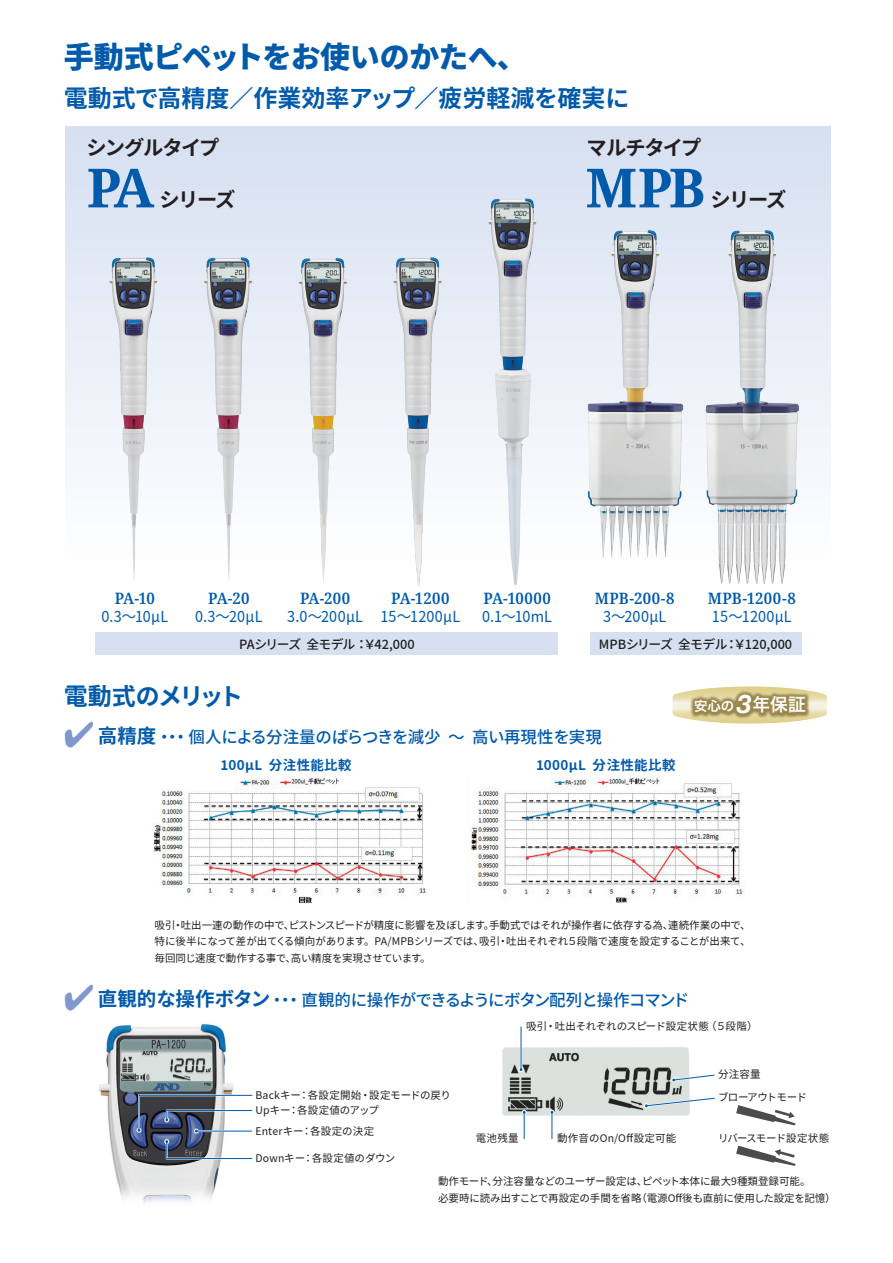
<style>
.page{position:relative;width:893px;height:1263px;background:#fff}
.page>*{position:absolute;margin:0;border:0;box-sizing:border-box;transform-origin:0 0}
.t1{font:700 54px "Noto Serif";color:#015aaa}
.t2{font:800 30px "AD Source Han Sans";letter-spacing:-.02em;color:#015aaa}
.t3{font:700 24px "AD Source Han Sans";color:#015aaa}
.t4{font:700 24px "AD Source Han Sans";letter-spacing:-.07em;color:#015aaa}
.t5{font:700 20.25px "AD Source Han Sans";letter-spacing:-.08em;color:#231f20}
.t6{font:500 16.5px "AD Source Han Sans";letter-spacing:-.045em;color:#015aaa}
.t7{font:500 16.5px "AD Source Han Sans";letter-spacing:-.015em;color:#015aaa}
.t8{font:600 15.75px "Noto Serif";letter-spacing:.015em;color:#015aaa;scale:.95 1}
.t9{font:15.15px "AD Source Han Sans";letter-spacing:.015em;color:#015aaa;scale:.95 1}
.t10{font:700 13.5px "AD Source Han Sans";letter-spacing:.03em;color:#015aaa}
.t11{font:13.5px "Hira Kaku Pro W6";color:#fff}
.t12{font:500 12.75px "AD Source Han Sans";letter-spacing:-.01em;color:#231f20}
.t13{font:500 12.75px "AD Source Han Sans";letter-spacing:-.035em;color:#231f20}
.t14{font:10.5px/16.5px "AD Source Han Sans";letter-spacing:-.005em;color:#231f20}
.t15{font:10.5px "AD Source Han Sans";letter-spacing:.02em;color:#231f20}
.t16{font:10.5px "AD Source Han Sans";letter-spacing:-.03em;color:#231f20}
.t17{font:10.5px "AD Source Han Sans";letter-spacing:-.05em;color:#231f20}
.s1{color:#8197cd}
.s2{font-weight:700;font-size:19.5px}
.s3{font-family:"Helvetica Neue";font-weight:700;font-style:italic;font-size:25.65px}
.s4{font-size:17.7px}
</style>
<div class="page">
<img style="left:502px;top:1047px;width:188px;height:69px">
<img style="left:99px;top:1024px;width:135px;height:179px">
<img style="left:152px;top:777px;width:593px;height:126px">
<div style="left:65px;top:127px;width:766px;height:443px;background:linear-gradient(to bottom,#d6e0f1,#fefffe)"></div>
<img style="left:102px;top:192px;width:729px;height:394px">
<div style="left:96px;top:633px;width:462px;height:22px;background:#d6e0f1"></div>
<div style="left:590px;top:633px;width:211px;height:22px;background:#d6e0f1"></div>
<img style="left:632px;top:632px;width:195px;height:151px">
<svg style="left:137px;top:1093px;width:116px;height:40px"></svg>
<svg style="left:164px;top:1139px;width:89px;height:21px"></svg>
<svg style="left:671px;top:1073px;width:44px;height:10px"></svg>
<hr style="left:520px;top:1027px;width:2px;height:42px;background:#fff">
<hr style="left:521px;top:1027px;width:1px;height:42px;background:#015aaa">
<svg style="left:519px;top:1067px;width:4px;height:5px"></svg>
<svg style="left:522px;top:1110px;width:5px;height:29px"></svg>
<svg style="left:549px;top:1110px;width:5px;height:29px"></svg>
<svg style="left:644px;top:1096px;width:71px;height:12px"></svg>
<svg style="left:736px;top:1105px;width:60px;height:20px"></svg>
<svg style="left:736px;top:1145px;width:60px;height:21px"></svg>
<h2 class="t2" style="left:64px;top:40px;width:465px">手動式ピペットをお使いのかたへ、</h2>
<h3 class="t3" style="left:64px;top:85px;width:567px">電動式で高精度／作業効率アップ／疲労軽減を確実に</h3>
<h3 class="t5" style="left:87px;top:136px;width:134px">シングルタイプ</h3>
<h1 class="t1" style="left:87px;top:150px;width:69px">PA</h1>
<h3 class="t5" style="left:160px;top:189px;width:77px">シリーズ</h3>
<h3 class="t5" style="left:587px;top:136px;width:116px">マルチタイプ</h3>
<h1 class="t1" style="left:586px;top:150px;width:121px">MPB</h1>
<h3 class="t5" style="left:711px;top:189px;width:77px">シリーズ</h3>
<h3 class="t8" style="left:115px;top:587px;width:44px">PA-10</h3>
<h3 class="t9" style="left:101px;top:608px;width:72px">0.3～10μL</h3>
<h3 class="t8" style="left:208px;top:587px;width:45px">PA-20</h3>
<h3 class="t9" style="left:195px;top:608px;width:72px">0.3～20μL</h3>
<h3 class="t8" style="left:300px;top:587px;width:54px">PA-200</h3>
<h3 class="t9" style="left:287px;top:608px;width:81px">3.0～200μL</h3>
<h3 class="t8" style="left:391px;top:587px;width:63px">PA-1200</h3>
<h3 class="t9" style="left:380px;top:608px;width:86px">15～1200μL</h3>
<h3 class="t8" style="left:484px;top:587px;width:72px">PA-10000</h3>
<h3 class="t9" style="left:482px;top:608px;width:75px">0.1～10mL</h3>
<h3 class="t8" style="left:595px;top:587px;width:85px">MPB-200-8</h3>
<h3 class="t9" style="left:603px;top:608px;width:68px">3～200μL</h3>
<h3 class="t8" style="left:708px;top:587px;width:94px">MPB-1200-8</h3>
<h3 class="t9" style="left:712px;top:608px;width:86px">15～1200μL</h3>
<p class="t13" style="left:239px;top:637px;width:177px">PAシリーズ 全モデル：￥42,000</p>
<p class="t12" style="left:599px;top:637px;width:195px">MPBシリーズ 全モデル：￥120,000</p>
<h3 class="t4" style="left:64px;top:683px;width:181px">電動式のメリット</h3>
<h3 class="t7" style="left:64px;top:727px;width:539px"><span class="s1">✔</span> <span class="s2">高精度</span> ・・・ 個人による分注量のばらつきを減少 ～ 高い再現性を実現</h3>
<p class="t10" style="left:221px;top:758px;width:133px">100μL 分注性能比較</p>
<p class="t10" style="left:536px;top:758px;width:141px">1000μL 分注性能比較</p>
<p class="t11" style="left:694px;top:694px;width:113px">安心の <span class="s3">3</span><span class="s4">年保証</span></p>
<p class="t14" style="left:155px;top:917px;width:598px;text-align:justify">吸引・吐出一連の動作の中で、ピストンスピードが精度に影響を及ぼします。手動式ではそれが操作者に依存する為、連続作業の中で、特に後半になって差が出てくる傾向があります。PA/MPBシリーズでは、吸引・吐出それぞれ５段階で速度を設定することが出来て、毎回同じ速度で動作する事で、高い精度を実現させています。</p>
<h3 class="t6" style="left:64px;top:990px;width:627px"><span class="s1">✔</span> <span class="s2">直観的な操作ボタン</span> ・・・ 直観的に操作ができるようにボタン配列と操作コマンド</h3>
<p class="t14" style="left:526px;top:1018px;width:233px">吸引・吐出それぞれのスピード設定状態（５段階）</p>
<p class="t14" style="left:255px;top:1087px;width:197px">Backキー：各設定開始・設定モードの戻り</p>
<p class="t14" style="left:255px;top:1101px;width:125px;line-height:20.1px">Upキー：各設定値のアップ<br>Enterキー：各設定の決定</p>
<p class="t14" style="left:255px;top:1150px;width:141px">Downキー：各設定値のダウン</p>
<p class="t14" style="left:476px;top:1130px;width:44px">電池残量</p>
<p class="t15" style="left:557px;top:1132px;width:121px">動作音のOn/Off設定可能</p>
<p class="t14" style="left:718px;top:1066px;width:44px">分注容量</p>
<p class="t17" style="left:718px;top:1091px;width:90px">ブローアウトモード</p>
<p class="t16" style="left:718px;top:1132px;width:113px">リバースモード設定状態</p>
<p class="t14" style="left:438px;top:1173px;width:399px">動作モード、分注容量などのユーザー設定は、ピペット本体に最大9種類登録可能。<br>必要時に読み出すことで再設定の手間を省略（電源Off後も直前に使用した設定を記憶）</p>
</div>
